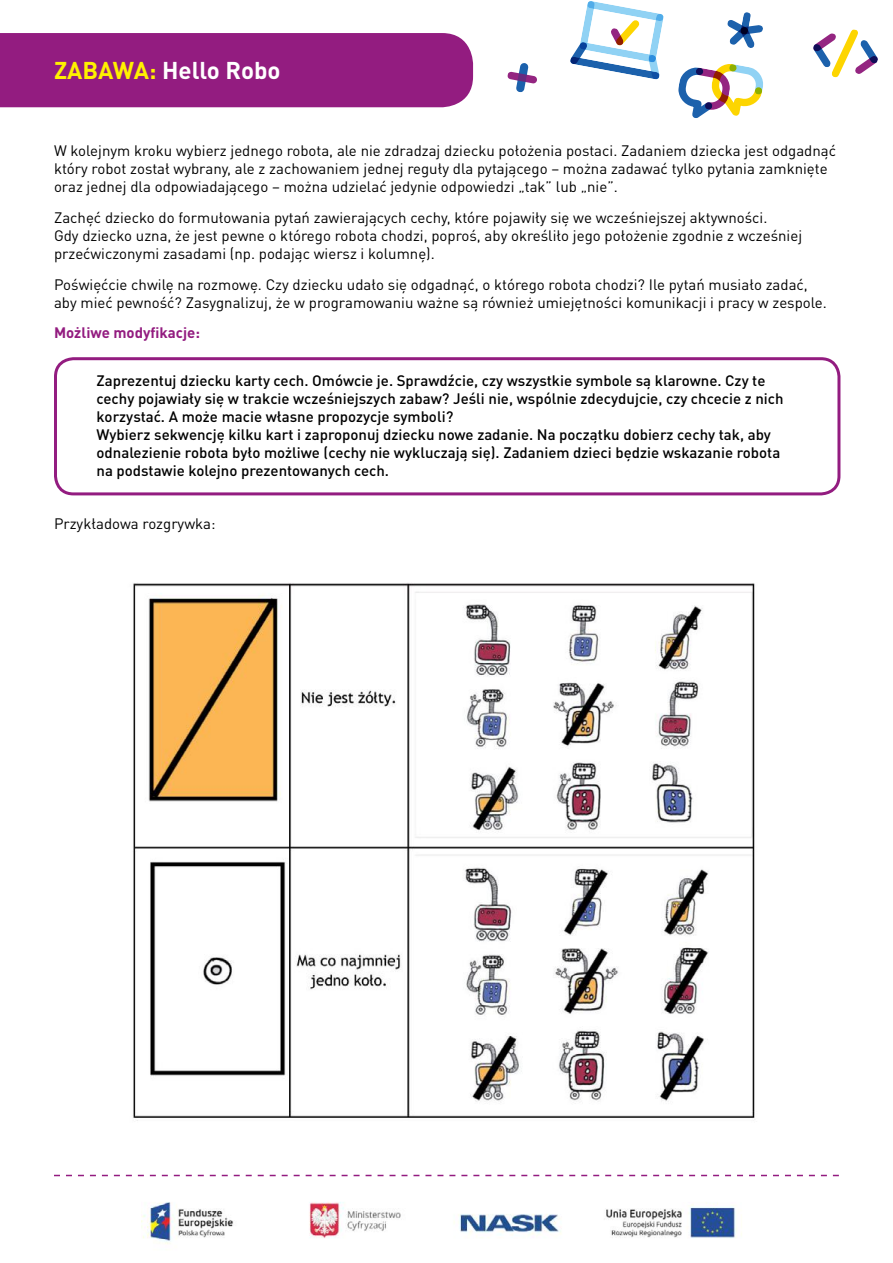
<style>
.page{position:relative;width:893px;height:1263px;background:#fff}
.page>*{position:absolute;margin:0;border:0;box-sizing:border-box;transform-origin:0 0}
.t1{font:700 24px "DIN Pro";color:#fff}
.t2{font:15px/18px "DIN Pro";color:#000}
.t3{font:500 15px/18px "DIN Pro";color:#000}
.t4{font:700 15px "DIN Pro";color:#931c80}
.s1{color:#fff100}
</style>
<div class="page">
<div style="left:0;top:33px;width:473px;height:74px;background:#931c80"></div>
<svg style="left:507px;top:63px;width:30px;height:29px"></svg>
<svg style="left:570px;top:1px;width:94px;height:79px"></svg>
<svg style="left:813px;top:29px;width:65px;height:49px"></svg>
<svg style="left:727px;top:12px;width:36px;height:36px"></svg>
<svg style="left:678px;top:64px;width:85px;height:54px"></svg>
<img style="left:141px;top:1202px;width:601px;height:42px">
<svg style="left:54px;top:1175px;width:785px;height:1px"></svg>
<div style="left:54px;top:357px;width:786px;height:138px;border:3px solid #931c80;border-radius:18px"></div>
<img style="left:133px;top:583px;width:622px;height:538px">
<h1 class="t1" style="left:54px;top:54px;width:228px"><span class="s1">ZABAWA:</span> Hello Robo</h1>
<p class="t2" style="left:54px;top:141px;width:784px">W kolejnym kroku wybierz jednego robota, ale nie zdradzaj dziecku położenia postaci. Zadaniem dziecka jest odgadnąć który robot został wybrany, ale z zachowaniem jednej reguły dla pytającego – można zadawać tylko pytania zamknięte oraz jednej dla odpowiadającego – można udzielać jedynie odpowiedzi „tak” lub „nie”.</p>
<p class="t2" style="left:54px;top:208px;width:750px">Zachęć dziecko do formułowania pytań zawierających cechy, które pojawiły się we wcześniejszej aktywności.<br>Gdy dziecko uzna, że jest pewne o którego robota chodzi, poproś, aby określiło jego położenie zgodnie z wcześniej przećwiczonymi zasadami (np. podając wiersz i kolumnę).</p>
<p class="t2" style="left:54px;top:274px;width:774px">Poświęćcie chwilę na rozmowę. Czy dziecku udało się odgadnąć, o którego robota chodzi? Ile pytań musiało zadać, aby mieć pewność? Zasygnalizuj, że w programowaniu ważne są również umiejętności komunikacji i pracy w zespole.</p>
<p class="t4" style="left:54px;top:323px;width:148px">Możliwe modyfikacje:</p>
<p class="t3" style="left:97px;top:371px;width:689px">Zaprezentuj dziecku karty cech. Omówcie je. Sprawdźcie, czy wszystkie symbole są klarowne. Czy te cechy pojawiały się w trakcie wcześniejszych zabaw? Jeśli nie, wspólnie zdecydujcie, czy chcecie z nich korzystać. A może macie własne propozycje symboli?<br>Wybierz sekwencję kilku kart i zaproponuj dziecku nowe zadanie. Na początku dobierz cechy tak, aby odnalezienie robota było możliwe (cechy nie wykluczają się). Zadaniem dzieci będzie wskazanie robota na podstawie kolejno prezentowanych cech.</p>
<p class="t2" style="left:54px;top:514px;width:163px">Przykładowa rozgrywka:</p>
</div>
